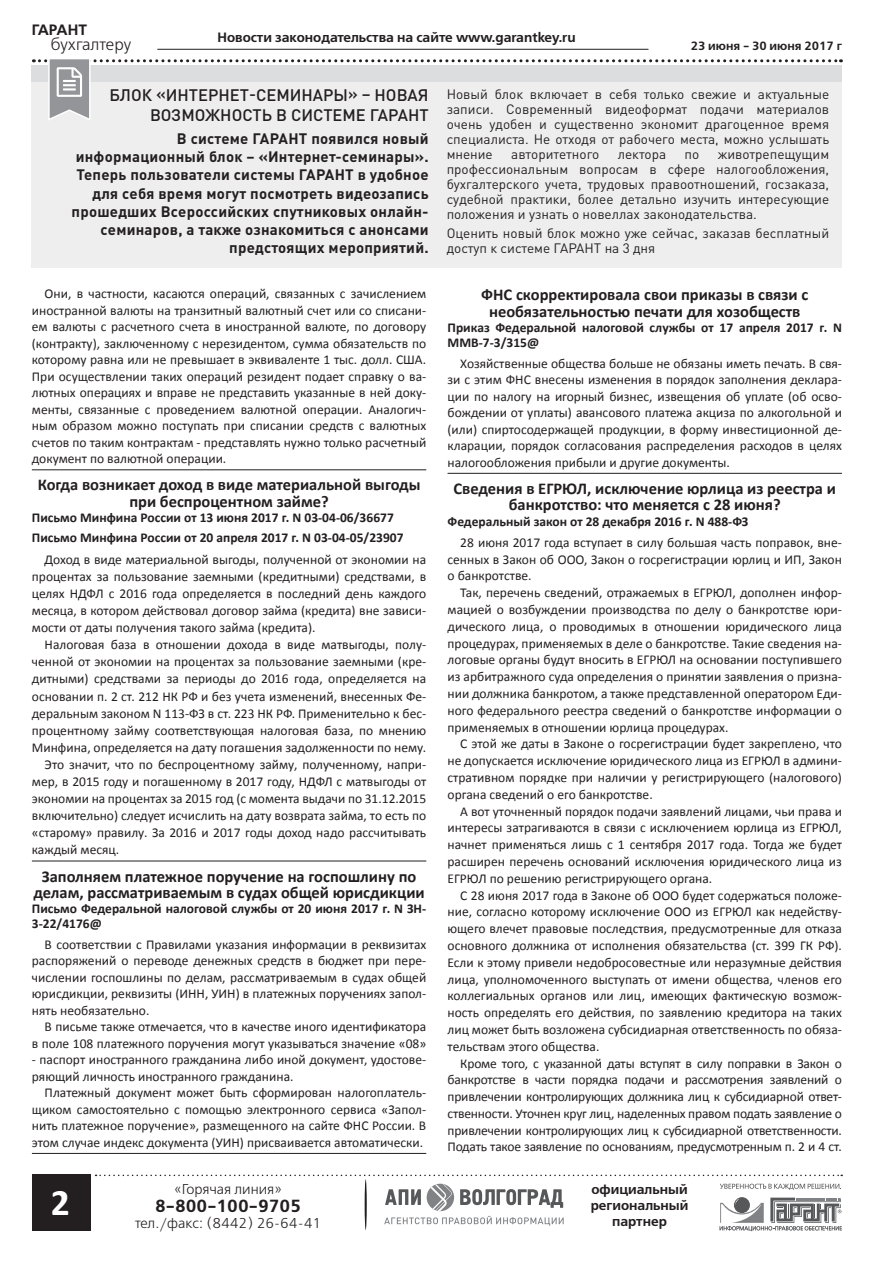
<style>
.page{position:relative;width:893px;height:1263px;background:#fff}
.page>*{position:absolute;margin:0;border:0;box-sizing:border-box;transform-origin:0 0}
.Текст_Маркированный{font:700 37.5px "Calibri";color:#fff}
.t1{font:700 17.55px "Free Set C";color:#231f20}
.Заголовок{font:700 16.5px/16.5px "Calibri";color:#231f20;text-align:center}
.Вкладки_Заголовок{font:500 16.5px/19.8px "DIN Pro";color:#231f20;text-align:right}
.t2{font:16.5px "Free Set C";letter-spacing:-.01em;color:#231f20}
.Вкладки_врезка{font:700 15px/18.3px "DIN Pro";letter-spacing:.015em;color:#231f20;text-align:right}
.t3{font:700 15px "Free Set C";color:#231f20}
.t4{font:14.25px "Free Set C";color:#231f20}
.Текст{font:13.5px/16.8px "Calibri";color:#231f20;text-align:justify}
.текст_линейка{font:13.5px/16.5px "Calibri";color:#231f20;text-align:justify}
.Вкладки_осн_текст{font:13.5px/15px "DIN Pro";color:#231f20;text-align:justify}
.ПодЗаголовок{font:700 13.5px/15px "Calibri";color:#231f20}
.t5{font:700 13.5px/16.2px "Free Set C";color:#231f20;text-align:center}
.t6{font:700 12px "Free Set C";color:#231f20}
</style>
<div class="page">
<hr style="left:157px;top:49px;width:491px;height:1px;background:#231f20">
<div style="left:32px;top:1174px;width:58px;height:57px;background:#231f20"></div>
<svg style="left:96px;top:1174px;width:746px;height:2px"></svg>
<hr style="left:365px;top:1179px;width:2px;height:51px;background:#231f20;border-radius:50%">
<svg style="left:384px;top:1184px;width:180px;height:42px"></svg>
<svg style="left:720px;top:1197px;width:122px;height:34px"></svg>
<svg style="left:720px;top:1184px;width:121px;height:6px"></svg>
<hr style="left:448px;top:473px;width:394px;height:1px;background:#231f20">
<hr style="left:32px;top:470px;width:394px;height:1px;background:#231f20">
<hr style="left:32px;top:861px;width:394px;height:1px;background:#231f20">
<hr style="left:32px;top:1153px;width:394px;height:1px;background:#231f20">
<div style="left:32px;top:66px;width:810px;height:202px;background:#eeeeef"></div>
<svg style="left:33px;top:59px;width:808px;height:61px"></svg>
<p class="t3" style="left:32px;top:21px;width:57px">ГАРАНТ</p>
<p class="t2" style="left:51px;top:35px;width:82px">бухгалтеру</p>
<p class="t5" style="left:217px;top:30px;width:360px">Новости законодательства на сайте www.garantkey.ru</p>
<p class="t6" style="left:691px;top:39px;width:153px">23 июня - 30 июня 2017 г</p>
<p class="Вкладки_Заголовок" style="left:109px;top:85px;width:321px">БЛОК «ИНТЕРНЕТ-СЕМИНАРЫ» – НОВАЯ<br>ВОЗМОЖНОСТЬ В СИСТЕМЕ ГАРАНТ</p>
<p class="Вкладки_врезка" style="left:72px;top:128px;width:359px">В системе ГАРАНТ появился новый информационный блок – «Интернет-семинары».<br>Теперь пользователи системы ГАРАНТ в удобное для себя время могут посмотреть видеозапись прошедших Всероссийских спутниковых онлайн&shy;семинаров, а также ознакомиться с анонсами предстоящих мероприятий.</p>
<p class="текст_линейка" style="left:32px;top:285px;width:396px;text-indent:13px">Они, в частности, касаются операций, связанных с зачислением иностранной валюты на транзитный валютный счет или со списани&shy;ем валюты с расчетного счета в иностранной валюте, по договору (контракту), заключенному с нерезидентом, сумма обязательств по которому равна или не превышает в эквиваленте 1 тыс. долл. США.<br>При осуществлении таких операций резидент подает справку о ва&shy;лютных операциях и вправе не представить указанные в ней доку&shy;менты, связанные с проведением валютной операции. Аналогич&shy;ным образом можно поступать при списании средств с валютных счетов по таким контрактам - представлять нужно только расчетный документ по валютной операции.</p>
<p class="Заголовок" style="left:38px;top:476px;width:384px">Когда возникает доход в виде материальной выгоды при беспроцентном займе?</p>
<p class="ПодЗаголовок" style="left:32px;top:510px;width:363px">Письмо Минфина России от 13 июня 2017 г. N 03-04-06/36677</p>
<p class="ПодЗаголовок" style="left:32px;top:530px;width:373px">Письмо Минфина России от 20 апреля 2017 г. N 03-04-05/23907</p>
<p class="Текст" style="left:32px;top:550px;width:396px;text-indent:13px">Доход в виде материальной выгоды, полученной от экономии на процентах за пользование заемными (кредитными) средствами, в целях НДФЛ с 2016 года определяется в последний день каждого месяца, в котором действовал договор займа (кредита) вне зависи&shy;мости от даты получения такого займа (кредита).</p>
<p class="Текст" style="left:32px;top:636px;width:396px;text-indent:13px">Налоговая база в отношении дохода в виде матвыгоды, полу&shy;ченной от экономии на процентах за пользование заемными (кре&shy;дитными) средствами за периоды до 2016 года, определяется на основании п. 2 ст. 212 НК РФ и без учета изменений, внесенных Фе&shy;деральным законом N 113-ФЗ в ст. 223 НК РФ. Применительно к бес&shy;процентному займу соответствующая налоговая база, по мнению Минфина, определяется на дату погашения задолженности по нему.</p>
<p class="текст_линейка" style="left:32px;top:755px;width:396px;line-height:17.1px;text-indent:13px">Это значит, что по беспроцентному займу, полученному, напри&shy;мер, в 2015 году и погашенному в 2017 году, НДФЛ с матвыгоды от экономии на процентах за 2015 год (с момента выдачи по 31.12.2015 включительно) следует исчислить на дату возврата займа, то есть по «старому» правилу. За 2016 и 2017 годы доход надо рассчитывать каждый месяц.</p>
<p class="Заголовок" style="left:33px;top:867px;width:393px">Заполняем платежное поручение на госпошлину по делам, рассматриваемым в судах общей юрисдикции</p>
<p class="ПодЗаголовок" style="left:32px;top:901px;width:396px">Письмо Федеральной налоговой службы от 20 июня 2017 г. N ЗН-<br>3-22/4176@</p>
<p class="Текст" style="left:32px;top:936px;width:396px;text-indent:13px">В соответствии с Правилами указания информации в реквизитах распоряжений о переводе денежных средств в бюджет при пере&shy;числении госпошлины по делам, рассматриваемым в судах общей юрисдикции, реквизиты (ИНН, УИН) в платежных поручениях запол&shy;нять необязательно.</p>
<p class="Текст" style="left:32px;top:1018px;width:396px;text-align:right">В письме также отмечается, что в качестве иного идентификатора<br>в поле 108 платежного поручения могут указываться значение «08»</p>
<p class="Текст" style="left:32px;top:1051px;width:396px">- паспорт иностранного гражданина либо иной документ, удостове&shy;ряющий личность иностранного гражданина.</p>
<p class="текст_линейка" style="left:32px;top:1084px;width:396px;text-indent:13px">Платежный документ может быть сформирован налогоплатель&shy;щиком самостоятельно с помощью электронного сервиса «Запол&shy;нить платежное поручение», размещенного на сайте ФНС России. В этом случае индекс документа (УИН) присваивается автоматически.</p>
<p class="Текст_Маркированный" style="left:51px;top:1176px;width:21px">2</p>
<p class="t4" style="left:175px;top:1180px;width:109px">«Горячая линия»</p>
<p class="t1" style="left:155px;top:1195px;width:148px">8-800-100-9705</p>
<p class="t4" style="left:135px;top:1215px;width:188px">тел./факс: (8442) 26-64-41</p>
<p class="Вкладки_осн_текст" style="left:447px;top:86px;width:384px">Новый блок включает в себя только свежие и актуальные записи. Современный видеоформат подачи материалов очень удобен и существенно экономит драгоценное время специалиста. Не отходя от рабочего места, можно услышать мнение</p>
<p class="Вкладки_осн_текст" style="left:447px;top:146px;width:384px;text-indent:271px">животрепещущим профессиональным вопросам в сфере налогообложения, бухгалтерского учета, трудовых правоотношений, госзаказа, судебной практики, более детально изучить интересующие положения и узнать о новеллах законодательства.</p>
<p class="Вкладки_осн_текст" style="left:447px;top:225px;width:384px">Оценить новый блок можно уже сейчас, заказав бесплатный доступ к системе ГАРАНТ на 3 дня</p>
<p class="Вкладки_осн_текст" style="left:511px;top:146px;width:90px">авторитетного</p>
<p class="Вкладки_осн_текст" style="left:618px;top:146px;width:50px">лектора</p>
<p class="Вкладки_осн_текст" style="left:685px;top:146px;width:16px">по</p>
<p class="Заголовок" style="left:481px;top:286px;width:329px">ФНС скорректировала свои приказы в связи с необязательностью печати для хозобществ</p>
<p class="ПодЗаголовок" style="left:448px;top:319px;width:396px">Приказ Федеральной налоговой службы от 17 апреля 2017 г. N<br>ММВ-7-3/315@</p>
<p class="текст_линейка" style="left:448px;top:355px;width:396px;text-indent:13px">Хозяйственные общества больше не обязаны иметь печать. В свя&shy;зи с этим ФНС внесены изменения в порядок заполнения деклара&shy;ции по налогу на игорный бизнес, извещения об уплате (об осво&shy;бождении от уплаты) авансового платежа акциза по алкогольной и (или) спиртосодержащей продукции, в форму инвестиционной де&shy;кларации, порядок согласования распределения расходов в целях налогообложения прибыли и другие документы.</p>
<p class="Заголовок" style="left:454px;top:480px;width:384px">Сведения в ЕГРЮЛ, исключение юрлица из реестра и банкротство: что меняется с 28 июня?</p>
<p class="ПодЗаголовок" style="left:448px;top:513px;width:302px">Федеральный закон от 28 декабря 2016 г. N 488-ФЗ</p>
<p class="Текст" style="left:448px;top:533px;width:396px;text-indent:13px">28 июня 2017 года вступает в силу большая часть поправок, вне&shy;сенных в Закон об ООО, Закон о госрегистрации юрлиц и ИП, Закон о банкротстве.</p>
<p class="Текст" style="left:448px;top:584px;width:396px;text-indent:13px">Так, перечень сведений, отражаемых в ЕГРЮЛ, дополнен инфор&shy;мацией о возбуждении производства по делу о банкротстве юри&shy;дического лица, о проводимых в отношении юридического лица процедурах, применяемых в деле о банкротстве. Такие сведения на&shy;логовые органы будут вносить в ЕГРЮЛ на основании поступившего из арбитражного суда определения о принятии заявления о призна&shy;нии должника банкротом, а также представленной оператором Еди&shy;ного федерального реестра сведений о банкротстве информации о применяемых в отношении юрлица процедурах.</p>
<p class="Текст" style="left:448px;top:735px;width:396px;text-indent:13px">С этой же даты в Законе о госрегистрации будет закреплено, что не допускается исключение юридического лица из ЕГРЮЛ в админи&shy;стративном порядке при наличии у регистрирующего (налогового) органа сведений о его банкротстве.</p>
<p class="Текст" style="left:448px;top:802px;width:396px;text-indent:13px">А вот уточненный порядок подачи заявлений лицами, чьи права и интересы затрагиваются в связи с исключением юрлица из ЕГРЮЛ, начнет применяться лишь с 1 сентября 2017 года. Тогда же будет расширен перечень оснований исключения юридического лица из ЕГРЮЛ по решению регистрирующего органа.</p>
<p class="Текст" style="left:448px;top:886px;width:396px;text-indent:13px">С 28 июня 2017 года в Законе об ООО будет содержаться положе&shy;ние, согласно которому исключение ООО из ЕГРЮЛ как недейству&shy;ющего влечет правовые последствия, предусмотренные для отказа основного должника от исполнения обязательства (ст. 399 ГК РФ).<br>Если к этому привели недобросовестные или неразумные действия лица, уполномоченного выступать от имени общества, членов его коллегиальных органов или лиц, имеющих фактическую возмож&shy;ность определять его действия, по заявлению кредитора на таких лиц может быть возложена субсидиарная ответственность по обяза&shy;тельствам этого общества.</p>
<p class="Текст" style="left:448px;top:1054px;width:396px;text-indent:13px">Кроме того, с указанной даты вступят в силу поправки в Закон о банкротстве в части порядка подачи и рассмотрения заявлений о привлечении контролирующих должника лиц к субсидиарной ответ&shy;ственности. Уточнен круг лиц, наделенных правом подать заявление о привлечении контролирующих лиц к субсидиарной ответственности.<br>Подать такое заявление по основаниям, предусмотренным п. 2 и 4 ст.</p>
<p class="t5" style="left:591px;top:1181px;width:99px">официальный региональный партнер</p>
</div>
